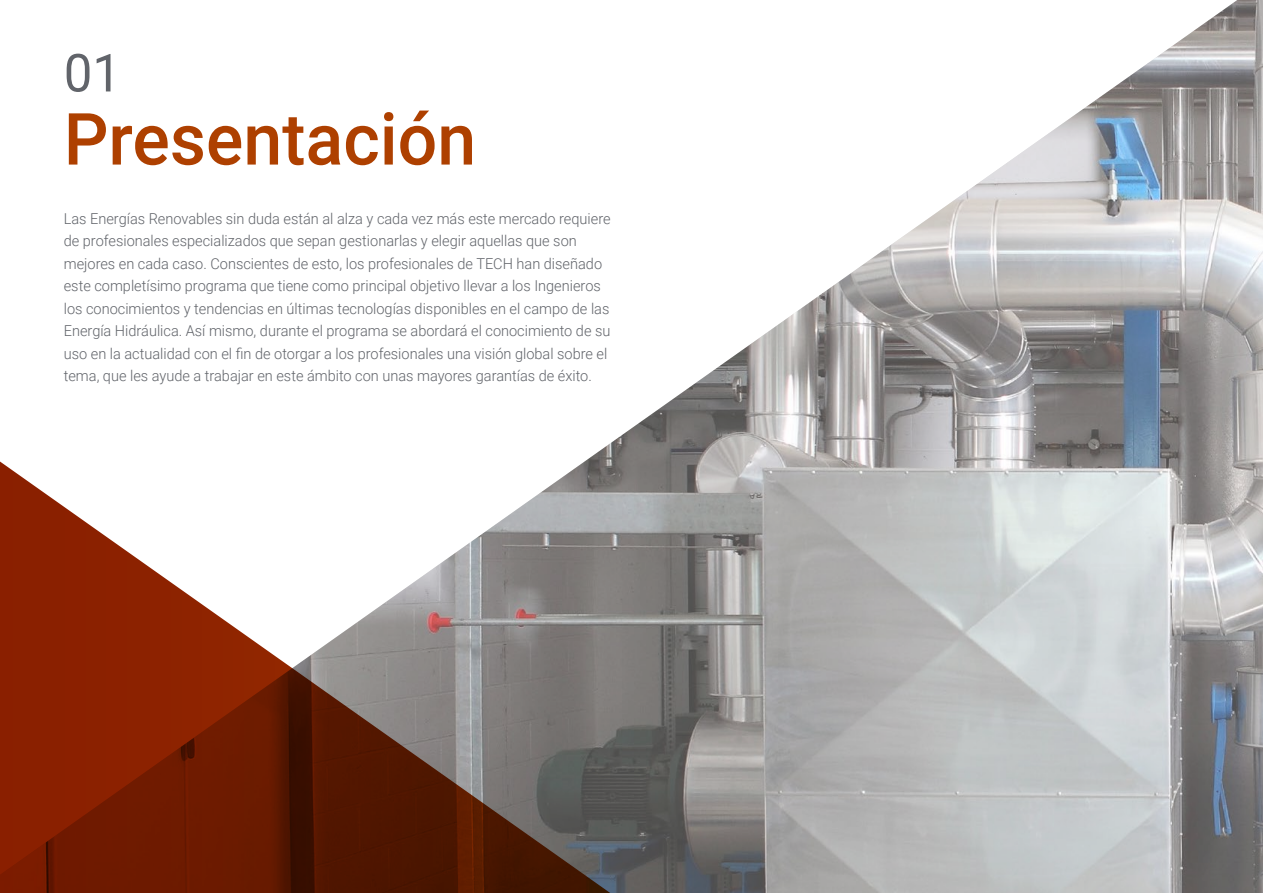
<style>
.page{position:relative;width:1263px;height:893px;background:#fff}
.page>*{position:absolute;margin:0;border:0;box-sizing:border-box;transform-origin:0 0}
.t1{font:500 72px "Roboto";color:#ae4000}
.t2{font:52.5px "Roboto";color:#61646a}
.t3{font:300 15px/22.5px "Roboto";color:#61646a}
</style>
<div class="page">
<img style="left:606px;top:0;width:657px;height:893px">
<svg style="left:0;top:446px;width:640px;height:447px"></svg>
<h2 class="t2" style="left:64px;top:36px;width:59px">01</h2>
<h1 class="t1" style="left:64px;top:89px;width:414px">Presentación</h1>
<p class="t3" style="left:64px;top:207px;width:548px">Las Energías Renovables sin duda están al alza y cada vez más este mercado requiere de profesionales especializados que sepan gestionarlas y elegir aquellas que son mejores en cada caso. Conscientes de esto, los profesionales de TECH han diseñado este completísimo programa que tiene como principal objetivo llevar a los Ingenieros los conocimientos y tendencias en últimas tecnologías disponibles en el campo de las Energía Hidráulica. Así mismo, durante el programa se abordará el conocimiento de su uso en la actualidad con el fin de otorgar a los profesionales una visión global sobre el tema, que les ayude a trabajar en este ámbito con unas mayores garantías de éxito.</p>
</div>
